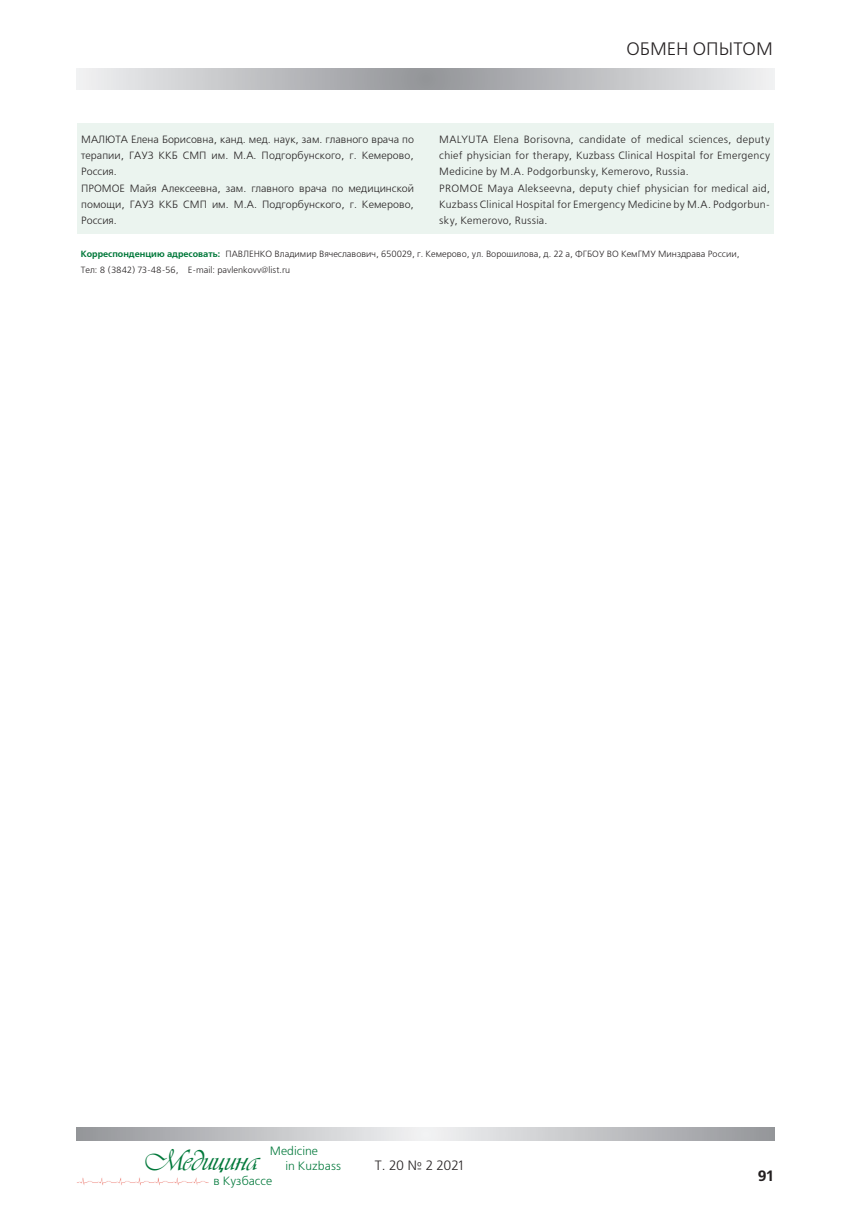
<style>
.page{position:relative;width:851px;height:1217px;background:#fff}
.page>*{position:absolute;margin:0;border:0;box-sizing:border-box;transform-origin:0 0}
.t1{font:30px "Vivaldi DCL";color:#00783a}
.t2{font:18px "Free Set C";color:#231f20}
.t3{font:700 15px "Free Set C";color:#231f20}
.t4{font:13.5px "Free Set C";color:#231f20}
.t5{font:12px/15px "Free Set C";color:#00783a}
.t6{font:10.5px/16.2px "Free Set C";letter-spacing:.015em;color:#231f20}
.t7{font:9px/16.2px "Free Set C";color:#231f20}
.s1{font-weight:700;color:#00783a}
</style>
<div class="page">
<svg style="left:77px;top:68px;width:697px;height:21px"></svg>
<svg style="left:77px;top:1127px;width:697px;height:13px"></svg>
<img style="left:76px;top:1177px;width:133px;height:9px">
<div style="left:77px;top:123px;width:349px;height:111px;background:#ebf4ef"></div>
<div style="left:426px;top:123px;width:348px;height:111px;background:#ebf4ef"></div>
<h2 class="t2" style="left:626px;top:40px;width:148px">ОБМЕН ОПЫТОМ</h2>
<p class="t6" style="left:81px;top:132px;width:334px">МАЛЮТА Елена Борисовна, канд. мед. наук, зам. главного врача по терапии, ГАУЗ ККБ СМП им. М.А. Подгорбунского, г. Кемерово, Россия.<br>ПРОМОЕ Майя Алексеевна, зам. главного врача по медицинской помощи, ГАУЗ ККБ СМП им. М.А. Подгорбунского, г. Кемерово, Россия.</p>
<p class="t6" style="left:439px;top:132px;width:332px">MALYUTA Elena Borisovna, candidate of medical sciences, deputy chief physician for therapy, Kuzbass Clinical Hospital for Emergency Medicine by M.A. Podgorbunsky, Kemerovo, Russia.<br>PROMOE Maya Alekseevna, deputy chief physician for medical aid, Kuzbass Clinical Hospital for Emergency Medicine by M.A. Podgorbun&shy;sky, Kemerovo, Russia.</p>
<p class="t7" style="left:81px;top:246px;width:660px"><span class="s1">Корреспонденцию адресовать:</span> ПАВЛЕНКО Владимир Вячеславович, 650029, г. Кемерово, ул. Ворошилова, д. 22 а, ФГБОУ ВО КемГМУ Минздрава России,<br>Тел: 8 (3842) 73-48-56, E-mail: pavlenkovv@list.ru</p>
<p class="t5" style="left:285px;top:1143px;width:57px;text-indent:-15px">Medicine<br>in Kuzbass</p>
<h1 class="t1" style="left:146px;top:1143px;width:114px">Медицина</h1>
<p class="t4" style="left:375px;top:1157px;width:90px">T. 20 № 2 2021</p>
<p class="t5" style="left:213px;top:1173px;width:60px">в Кузбассе</p>
<h3 class="t3" style="left:757px;top:1166px;width:17px">91</h3>
</div>
